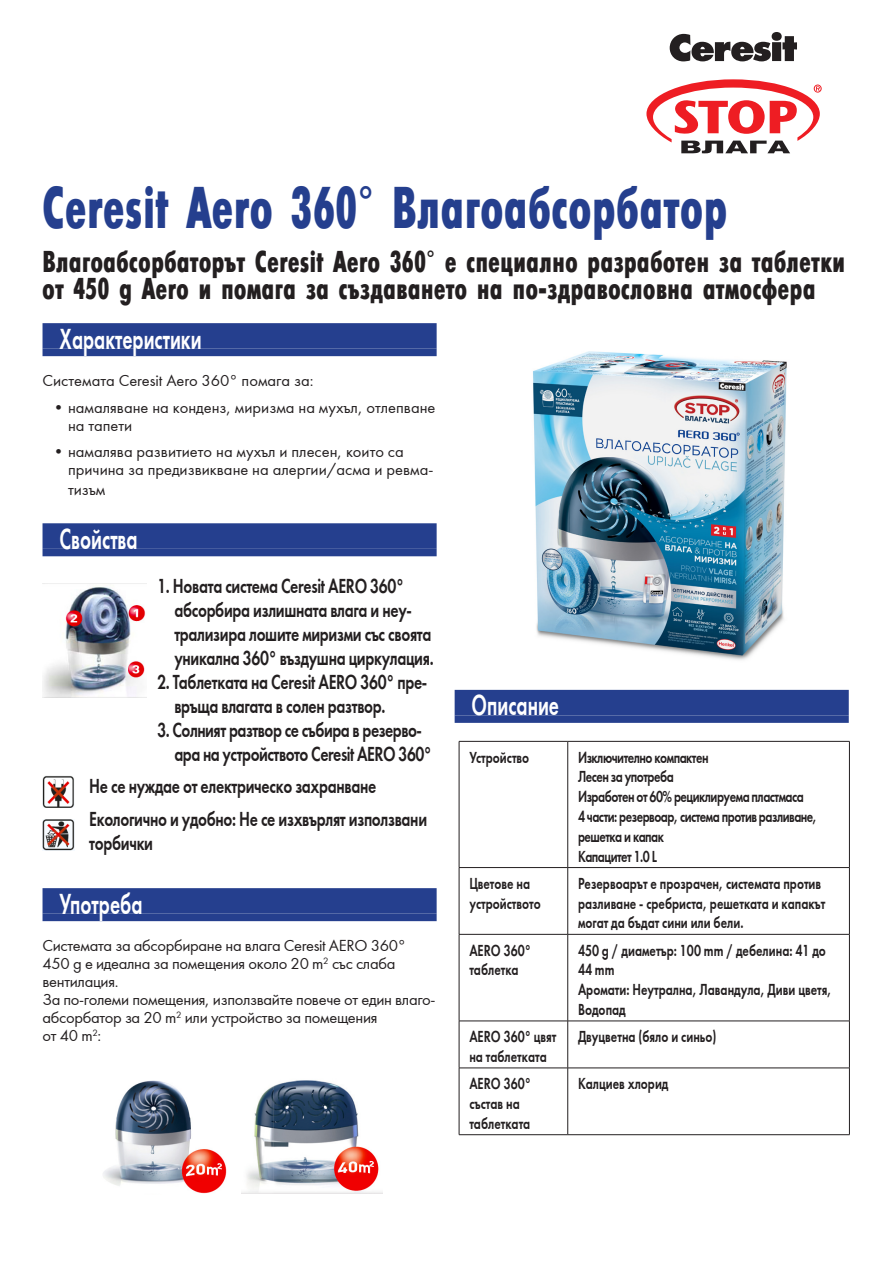
<style>
.page{position:relative;width:893px;height:1263px;background:#fff}
.page>*{position:absolute;margin:0;border:0;box-sizing:border-box;transform-origin:0 0}
.Zaglavie{font:58.5px "Futuris X Cond CTT";color:#253f8e;scale:.85 1}
.Podzaglavie{font:30px/27px "Futuris X Cond CTT";color:#231f20;scale:.9 1}
.Вътрешно_заглавие{font:30px "Futura Demi C";color:#fff;scale:.65 1}
.kare{font:21px/24px "Futura Demi C";letter-spacing:-.02em;color:#231f20;scale:.75 1}
.t1{font:16.5px/19.8px "Futura Demi C";color:#231f20;scale:.75 1}
.text{font:16.5px/18px "Futura Book C";letter-spacing:-.02em;color:#231f20}
.text-2{font:16.5px/18px "Futura Book C";color:#231f20}
.t2{font:16.5px "Futura Demi C";letter-spacing:-.04em;color:#231f20;scale:.75 1}
</style>
<div class="page">
<div style="left:43px;top:323px;width:394px;height:26px;background:#253f8e"></div>
<div style="left:43px;top:349px;width:394px;height:7px;background:#253f8e"></div>
<div style="left:43px;top:523px;width:394px;height:26px;background:#253f8e"></div>
<div style="left:43px;top:549px;width:394px;height:7px;background:#253f8e"></div>
<div style="left:43px;top:888px;width:394px;height:26px;background:#253f8e"></div>
<div style="left:43px;top:914px;width:394px;height:7px;background:#253f8e"></div>
<div style="left:455px;top:690px;width:394px;height:25px;background:#253f8e"></div>
<div style="left:455px;top:715px;width:394px;height:8px;background:#253f8e"></div>
<hr style="left:567px;top:741px;width:1px;height:126px;background:#231f20">
<hr style="left:459px;top:741px;width:109px;height:1px;background:#231f20">
<hr style="left:459px;top:741px;width:1px;height:126px;background:#231f20">
<hr style="left:568px;top:741px;width:282px;height:1px;background:#231f20">
<hr style="left:849px;top:741px;width:1px;height:126px;background:#231f20">
<hr style="left:849px;top:934px;width:1px;height:87px;background:#231f20">
<hr style="left:459px;top:934px;width:1px;height:87px;background:#231f20">
<hr style="left:567px;top:934px;width:1px;height:87px;background:#231f20">
<hr style="left:459px;top:1021px;width:109px;height:1px;background:#231f20">
<hr style="left:459px;top:1021px;width:1px;height:47px;background:#231f20">
<hr style="left:459px;top:1068px;width:1px;height:66px;background:#231f20">
<hr style="left:568px;top:867px;width:282px;height:1px;background:#231f20">
<hr style="left:849px;top:868px;width:1px;height:66px;background:#231f20">
<hr style="left:568px;top:934px;width:282px;height:1px;background:#231f20">
<hr style="left:459px;top:867px;width:109px;height:1px;background:#231f20">
<hr style="left:459px;top:868px;width:1px;height:66px;background:#231f20">
<hr style="left:567px;top:868px;width:1px;height:66px;background:#231f20">
<hr style="left:459px;top:934px;width:109px;height:1px;background:#231f20">
<hr style="left:568px;top:1021px;width:282px;height:1px;background:#231f20">
<hr style="left:567px;top:1021px;width:1px;height:47px;background:#231f20">
<hr style="left:849px;top:1021px;width:1px;height:47px;background:#231f20">
<hr style="left:567px;top:1068px;width:1px;height:66px;background:#231f20">
<hr style="left:849px;top:1068px;width:1px;height:66px;background:#231f20">
<hr style="left:459px;top:1068px;width:109px;height:1px;background:#231f20">
<hr style="left:459px;top:1134px;width:109px;height:1px;background:#231f20">
<hr style="left:568px;top:1068px;width:282px;height:1px;background:#231f20">
<hr style="left:568px;top:1134px;width:282px;height:1px;background:#231f20">
<img style="left:533px;top:351px;width:254px;height:309px">
<svg style="left:670px;top:32px;width:127px;height:29px"></svg>
<svg style="left:646px;top:79px;width:176px;height:74px"></svg>
<img style="left:43px;top:587px;width:102px;height:110px">
<img style="left:43px;top:776px;width:31px;height:32px">
<img style="left:43px;top:820px;width:32px;height:30px">
<img style="left:103px;top:1080px;width:124px;height:114px">
<img style="left:241px;top:1080px;width:142px;height:114px">
<p class="Zaglavie" style="left:42px;top:176px;width:807px">Ceresit Aero 360° Влагоабсорбатор</p>
<p class="Podzaglavie" style="left:42px;top:248px;width:893px">Влагоабсорбаторът Ceresit Aero 360° e специално разработен за таблетки от 450 g Aero и помага за създаването на по-здравословна атмосфера</p>
<p class="Вътрешно_заглавие" style="left:60px;top:321px;width:220px">Характеристики</p>
<p class="text-2" style="left:43px;top:372px;width:272px">Системата Ceresit Aero 360° помага за:</p>
<p class="text-2" style="left:68px;top:399px;width:369px;text-indent:-15px">• намаляване на конденз, миризма на мухъл, отлепване на тапети</p>
<p class="text-2" style="left:68px;top:443px;width:367px;text-indent:-15px">• намалява развитието на мухъл и плесен, които са причина за предизвикване на алергии/асма и ревма-</p>
<p class="text" style="left:68px;top:481px;width:39px">тизъм</p>
<p class="Вътрешно_заглавие" style="left:60px;top:521px;width:122px">Свойства</p>
<p class="kare" style="left:174px;top:574px;width:347px;text-indent:-17px">1. Новата система Ceresit AERO 360° абсорбира излишната влага и неу&shy;трализира лошите миризми със своята уникална 360° въздушна циркулация.</p>
<p class="kare" style="left:174px;top:670px;width:339px;text-indent:-17px">2. Таблетката на Ceresit AERO 360° пре&shy;връща влагата в солен разтвор.</p>
<p class="kare" style="left:174px;top:718px;width:345px;text-indent:-17px">3. Солният разтвор се събира в резерво&shy;ара на устройството Ceresit AERO 360°</p>
<p class="kare" style="left:89px;top:774px;width:384px">Не се нуждае от електрическо захранване</p>
<p class="kare" style="left:89px;top:807px;width:452px">Екологично и удобно: Не се изхвърлят използвани торбички</p>
<p class="Вътрешно_заглавие" style="left:60px;top:886px;width:129px">Употреба</p>
<p class="text" style="left:43px;top:937px;width:365px">Системата за абсорбиране на влага Ceresit AERO 360°<br>450 g е идеална за помещения около 20 m<sup>2</sup> със слаба вентилация.</p>
<p class="text" style="left:43px;top:991px;width:395px">За по-големи помещения, използвайте повече от един влаго&shy;абсорбатор за 20 m<sup>2</sup> или устройство за помещения<br>от 40 m<sup>2</sup>:</p>
<p class="Вътрешно_заглавие" style="left:472px;top:688px;width:136px">Описание</p>
<p class="t1" style="left:469px;top:747px;width:81px">Устройство</p>
<p class="t2" style="left:578px;top:747px;width:176px">Изключително компактен</p>
<p class="t2" style="left:578px;top:767px;width:129px">Лесен за употреба</p>
<p class="t2" style="left:578px;top:787px;width:303px">Изработен от 60% рециклируема пластмаса</p>
<p class="t2" style="left:578px;top:807px;width:320px">4 части: резервоар, система против разливане,</p>
<p class="t2" style="left:578px;top:826px;width:116px">решетка и капак</p>
<p class="t2" style="left:578px;top:846px;width:107px">Капацитет 1.0 L</p>
<p class="t1" style="left:469px;top:873px;width:97px">Цветове на устройството</p>
<p class="t1" style="left:578px;top:873px;width:326px">Резервоарът е прозрачен, системата против</p>
<p class="t1" style="left:578px;top:893px;width:331px">разливане - сребриста, решетката и капакът</p>
<p class="t1" style="left:578px;top:913px;width:222px">могат да бъдат сини или бели.</p>
<p class="t1" style="left:469px;top:940px;width:84px">AERO 360° таблетка</p>
<p class="t1" style="left:578px;top:940px;width:332px">450 g / диаметър: 100 mm / дебелина: 41 до<br>44 mm</p>
<p class="t1" style="left:578px;top:980px;width:339px">Аромати: Неутрална, Лавандула, Диви цветя,<br>Водопад</p>
<p class="t1" style="left:469px;top:1027px;width:118px">AERO 360° цвят на таблетката</p>
<p class="t1" style="left:578px;top:1027px;width:186px">Двуцветна (бяло и синьо)</p>
<p class="t1" style="left:469px;top:1074px;width:84px">AERO 360° състав на таблетката</p>
<p class="t1" style="left:578px;top:1074px;width:122px">Калциев хлорид</p>
</div>
